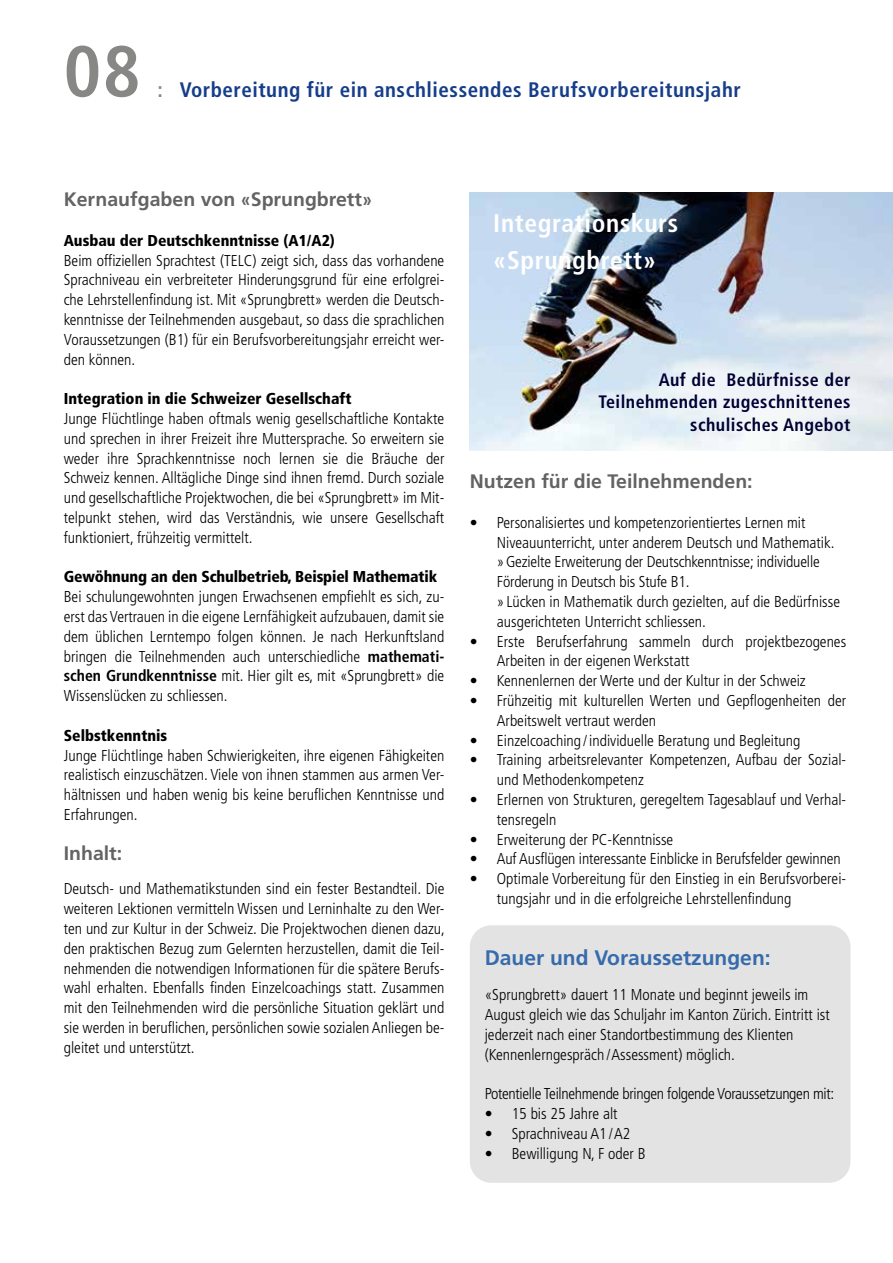
<style>
.page{position:relative;width:893px;height:1263px;background:#fff}
.page>*{position:absolute;margin:0;border:0;box-sizing:border-box;transform-origin:0 0}
.t1{font:700 condensed 72px "Frutiger";color:#878786}
.t2{font:700 condensed 25.5px/37.5px "Frutiger";letter-spacing:.025em;color:#fff}
.t3{font:700 condensed 21px "Frutiger";letter-spacing:.025em;color:#153d89}
.t4{font:700 21px "Frutiger";color:#366bac}
.t5{font:700 19.5px "Frutiger";color:#646363}
.t6{font:700 condensed 18px/22.5px "Frutiger";letter-spacing:.025em;color:#000034;text-align:right}
.t7{font:300 condensed 15.75px/19.8px "Frutiger";color:#000}
.t8{font:900 condensed 15.75px "Frutiger";color:#000}
.t9{font:300 condensed 15.75px "Frutiger";letter-spacing:-.02em;color:#000}
.s1{color:#878786}
.s2{font-stretch:condensed}
.s3{font-weight:700}
</style>
<div class="page">
<div style="left:470px;top:925px;width:380px;height:258px;background:#e4e3e3;border-radius:21px"></div>
<img style="left:470px;top:193px;width:423px;height:257px">
<h1 class="t1" style="left:64px;top:34px;width:78px">08</h1>
<h3 class="t3" style="left:158px;top:78px;width:585px"><span class="s1">:</span> Vorbereitung für ein anschliessendes Berufsvorbereitunsjahr</h3>
<p class="t5" style="left:64px;top:189px;width:310px">Kernaufgaben von <span class="s2">«</span>Sprungbrett<span class="s2">»</span></p>
<p class="t8" style="left:64px;top:234px;width:273px">Ausbau der Deutschkenntnisse (A1/A2)</p>
<p class="t7" style="left:64px;top:251px;width:382px;text-align:justify">Beim offiziellen Sprachtest (TELC) zeigt sich, dass das vorhandene Sprachniveau ein verbreiteter Hinderungsgrund für eine erfolgrei&shy;che Lehrstellenfindung ist. Mit «Sprungbrett» werden die Deutsch&shy;kenntnisse der Teilnehmenden ausgebaut, so dass die sprachlichen Voraussetzungen (B1) für ein Berufsvorbereitungsjahr erreicht wer&shy;den können.</p>
<p class="t8" style="left:64px;top:392px;width:289px">Integration in die Schweizer Gesellschaft</p>
<p class="t7" style="left:64px;top:409px;width:382px;text-align:justify">Junge Flüchtlinge haben oftmals wenig gesellschaftliche Kontakte und sprechen in ihrer Freizeit ihre Muttersprache. So erweitern sie weder ihre Sprachkenntnisse noch lernen sie die Bräuche der Schweiz kennen. Alltägliche Dinge sind ihnen fremd. Durch soziale und gesellschaftliche Projektwochen, die bei «Sprungbrett» im Mit&shy;telpunkt stehen, wird das Verständnis, wie unsere Gesellschaft funktioniert, frühzeitig vermittelt.</p>
<p class="t8" style="left:64px;top:570px;width:375px">Gewöhnung an den Schulbetrieb, Beispiel Mathematik</p>
<p class="t7" style="left:64px;top:587px;width:382px;text-align:justify">Bei schulungewohnten jungen Erwachsenen empfiehlt es sich, zu&shy;erst das Vertrauen in die eigene Lernfähigkeit aufzubauen, damit sie dem üblichen Lerntempo folgen können. Je nach Herkunftsland bringen die Teilnehmenden auch unterschiedliche <span class="s3">mathemati&shy;schen Grundkenntnisse</span> mit. Hier gilt es, mit «Sprungbrett» die Wissenslücken zu schliessen.</p>
<p class="t8" style="left:64px;top:729px;width:105px">Selbstkenntnis</p>
<p class="t7" style="left:64px;top:746px;width:382px;text-align:justify">Junge Flüchtlinge haben Schwierigkeiten, ihre eigenen Fähigkeiten realistisch einzuschätzen. Viele von ihnen stammen aus armen Ver&shy;hältnissen und haben wenig bis keine beruflichen Kenntnisse und Erfahrungen.</p>
<p class="t5" style="left:64px;top:842px;width:60px">Inhalt:</p>
<p class="t7" style="left:64px;top:879px;width:383px;text-align:justify">Deutsch- und Mathematikstunden sind ein fester Bestandteil. Die weiteren Lektionen vermitteln Wissen und Lerninhalte zu den Wer&shy;ten und zur Kultur in der Schweiz. Die Projektwochen dienen dazu, den praktischen Bezug zum Gelernten herzustellen, damit die Teil&shy;nehmenden die notwendigen Informationen für die spätere Berufs&shy;wahl erhalten. Ebenfalls finden Einzelcoachings statt. Zusammen mit den Teilnehmenden wird die persönliche Situation geklärt und sie werden in beruflichen, persönlichen sowie sozialen Anliegen be&shy;gleitet und unterstützt.</p>
<h2 class="t2" style="left:493px;top:204px;width:186px">Integrationskurs «Sprungbrett»</h2>
<p class="t6" style="left:599px;top:369px;width:253px">Auf die Bedürfnisse der<br>Teilnehmenden zugeschnittenes schulisches Angebot</p>
<p class="t5" style="left:470px;top:471px;width:284px">Nutzen für die Teilnehmenden:</p>
<p class="t7" style="left:497px;top:513px;width:345px;text-indent:-27px">• Personalisiertes und kompetenzorientiertes Lernen mit Niveauunterricht, unter anderem Deutsch und Mathematik. » Gezielte Erweiterung der Deutschkenntnisse; individuelle Förderung in Deutsch bis Stufe B1.<br>» Lücken in Mathematik durch gezielten, auf die Bedürfnisse ausgerichteten Unterricht schliessen.</p>
<p class="t7" style="left:497px;top:632px;width:351px;text-indent:-27px">• Erste Berufserfahrung sammeln durch projektbezogenes<br>Arbeiten in der eigenen Werkstatt</p>
<p class="t7" style="left:470px;top:671px;width:337px">• Kennenlernen der Werte und der Kultur in der Schweiz</p>
<p class="t7" style="left:497px;top:691px;width:351px;text-indent:-27px">• Frühzeitig mit kulturellen Werten und Gepflogenheiten der<br>Arbeitswelt vertraut werden</p>
<p class="t7" style="left:470px;top:731px;width:332px">• Einzelcoaching / individuelle Beratung und Begleitung</p>
<p class="t7" style="left:497px;top:750px;width:351px;text-indent:-27px">• Training arbeitsrelevanter Kompetenzen, Aufbau der Sozial&shy;und Methodenkompetenz</p>
<p class="t7" style="left:497px;top:790px;width:351px;text-indent:-27px">• Erlernen von Strukturen, geregeltem Tagesablauf und Verhal&shy;tensregeln</p>
<p class="t7" style="left:470px;top:830px;width:205px">• Erweiterung der PC-Kenntnisse</p>
<p class="t7" style="left:470px;top:849px;width:372px">• Auf Ausflügen interessante Einblicke in Berufsfelder gewinnen</p>
<p class="t7" style="left:497px;top:869px;width:351px;text-indent:-27px">• Optimale Vorbereitung für den Einstieg in ein Berufsvorberei&shy;tungsjahr und in die erfolgreiche Lehrstellenfindung</p>
<h3 class="t4" style="left:485px;top:947px;width:287px">Dauer und Voraussetzungen:</h3>
<p class="t7" style="left:485px;top:985px;width:347px">«Sprungbrett» dauert 11 Monate und beginnt jeweils im August gleich wie das Schuljahr im Kanton Zürich. Eintritt ist jederzeit nach einer Standortbestimmung des Klienten (Kennenlerngespräch / Assessment) möglich.</p>
<p class="t9" style="left:485px;top:1086px;width:351px">Potentielle Teilnehmende bringen folgende Voraussetzungen mit:</p>
<p class="t7" style="left:485px;top:1104px;width:134px">• 15 bis 25 Jahre alt</p>
<p class="t7" style="left:485px;top:1124px;width:147px">• Sprachniveau A1 / A2</p>
<p class="t7" style="left:485px;top:1144px;width:162px">• Bewilligung N, F oder B</p>
</div>
